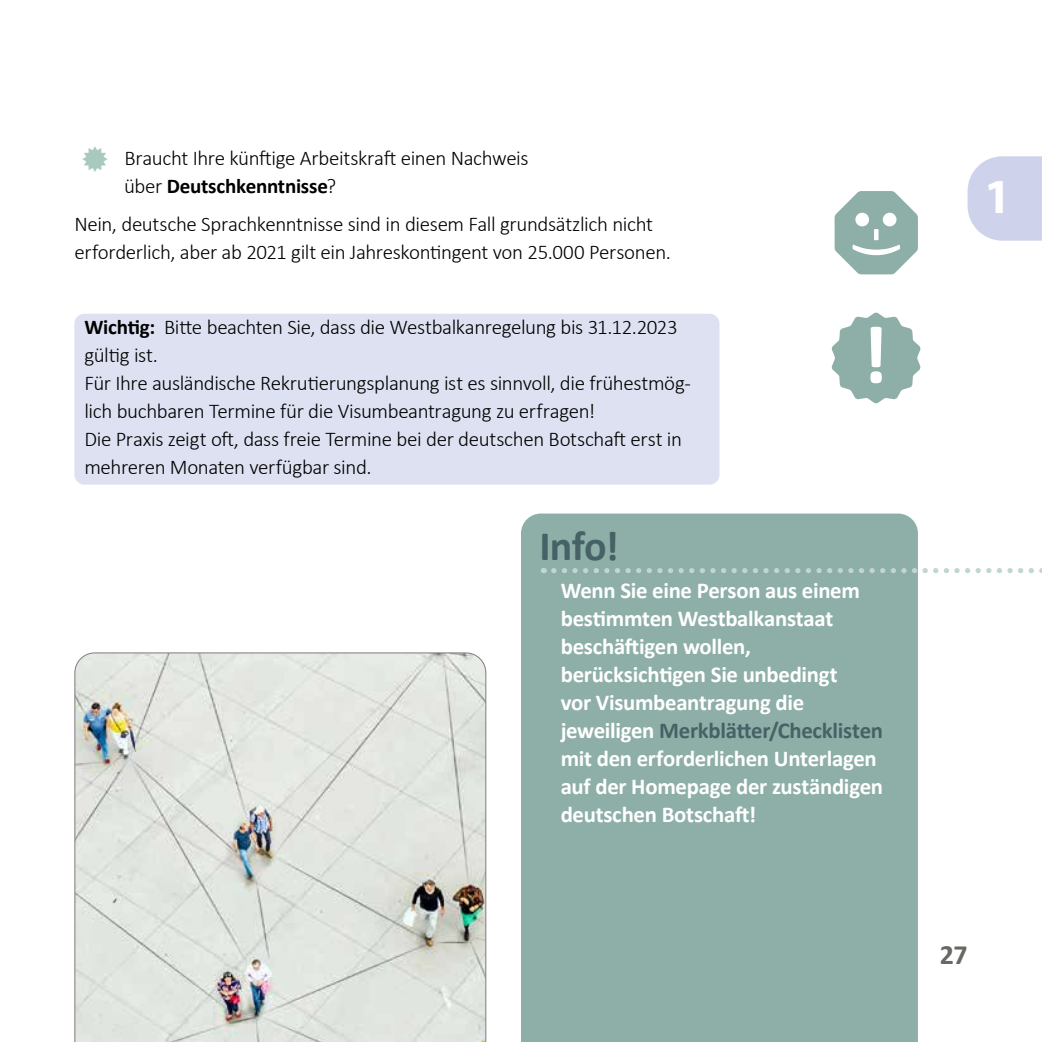
<style>
.page{position:relative;width:1042px;height:1042px;background:#fff}
.page>*{position:absolute;margin:0;border:0;box-sizing:border-box;transform-origin:0 0}
.t1{font:700 49px "Myriad Pro";color:#fff}
.t2{font:700 42px "Calibri";color:#476266}
.t3{font:700 28px "Calibri";color:#6a6864}
.t4{font:700 22.75px/28px "Calibri";letter-spacing:-.015em;color:#fff}
.t5{font:300 21px/28px "Calibri";letter-spacing:-.02em;color:#000}
.s1{font-weight:700}
.s2{color:#476266}
</style>
<div class="page">
<svg style="left:967px;top:156px;width:75px;height:85px;background:#d2d6ec"></svg>
<div style="left:74px;top:314px;width:645px;height:171px;background:#dde1f1;border-radius:10px"></div>
<div style="left:521px;top:513px;width:397px;height:529px;background:#8eafa7"></div>
<svg style="left:554px;top:568px;width:488px;height:5px;background:#b3cac4"></svg>
<svg style="left:834px;top:191px;width:84px;height:83px"></svg>
<svg style="left:831px;top:312px;width:90px;height:91px"></svg>
<svg style="left:74px;top:652px;width:413px;height:390px;background:#daddd8"></svg>
<p class="t5" style="left:124px;top:143px;width:406px">Braucht Ihre künftige Arbeitskraft einen Nachweis über <span class="s1">Deutschkenntnisse</span>?</p>
<p class="t5" style="left:74px;top:209px;width:598px">Nein, deutsche Sprachkenntnisse sind in diesem Fall grundsätzlich nicht erforderlich, aber ab 2021 gilt ein Jahreskontingent von 25.000 Personen.</p>
<p class="t5" style="left:84px;top:313px;width:608px"><span class="s1">Wichtig:</span> Bitte beachten Sie, dass die Westbalkanregelung bis 31.12.2023 gültig ist.<br>Für Ihre ausländische Rekrutierungsplanung ist es sinnvoll, die frühestmög&shy;lich buchbaren Termine für die Visumbeantragung zu erfragen!<br>Die Praxis zeigt oft, dass freie Termine bei der deutschen Botschaft erst in mehreren Monaten verfügbar sind.</p>
<h2 class="t2" style="left:539px;top:516px;width:81px">Info!</h2>
<p class="t4" style="left:561px;top:576px;width:324px">Wenn Sie eine Person aus einem bestimmten Westbalkanstaat beschäftigen wollen, berücksichtigen Sie unbedingt<br>vor Visumbeantragung die jeweiligen <span class="s2">Merkblätter/Checklisten </span>mit den erforderlichen Unterlagen auf der Homepage der zuständigen deutschen Botschaft!</p>
<h1 class="t1" style="left:984px;top:165px;width:29px">1</h1>
<h3 class="t3" style="left:940px;top:934px;width:29px">27</h3>
</div>
